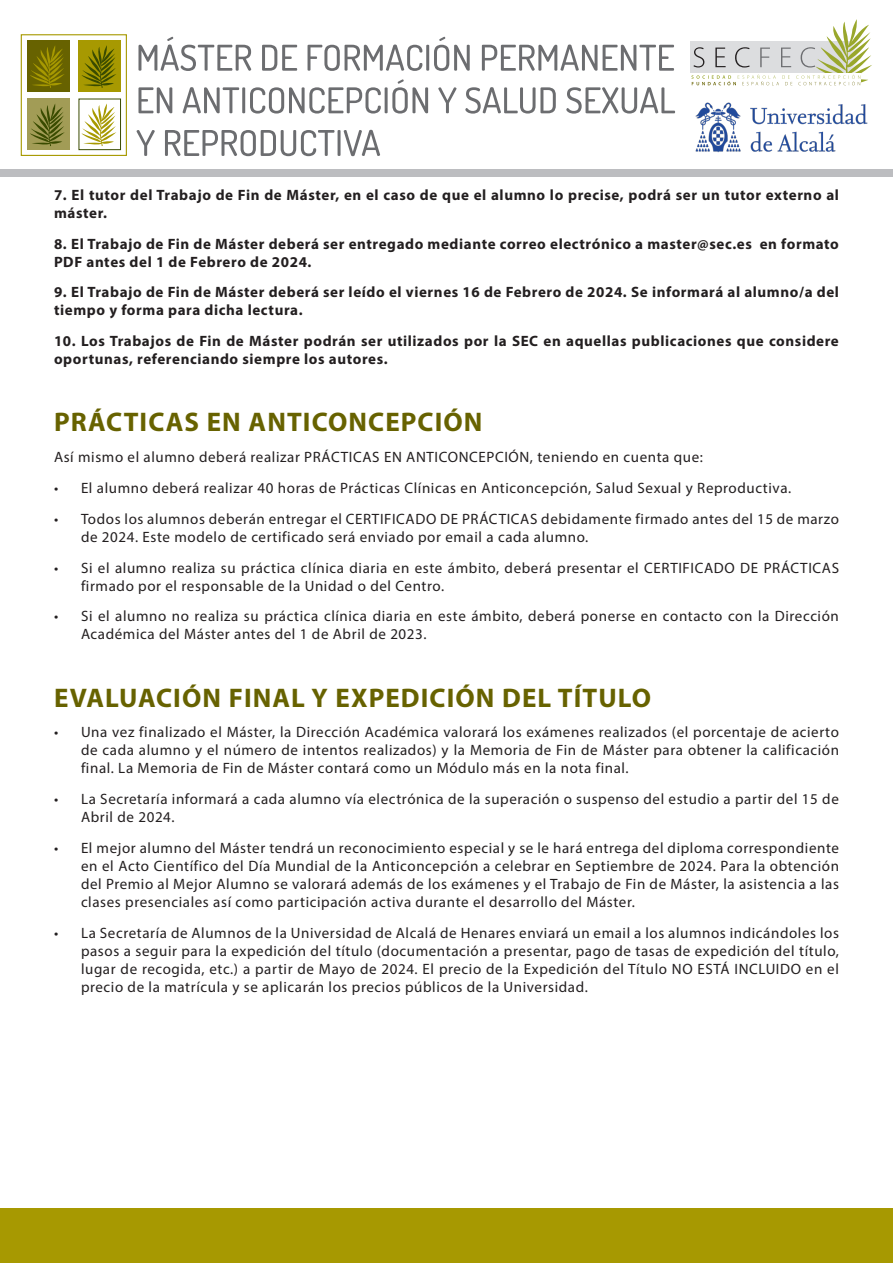
<style>
.page{position:relative;width:893px;height:1263px;background:#fff}
.page>*{position:absolute;margin:0;border:0;box-sizing:border-box;transform-origin:0 0}
.t1{font:700 27px "Myriad Pro";letter-spacing:.04em;color:#676200}
.t2{font:15px/18px "Myriad Pro";letter-spacing:.04em;color:#231f20}
.t3{font:700 15px/18px "Myriad Pro";letter-spacing:.04em;color:#231f20}
</style>
<div class="page">
<div style="left:0;top:169px;width:893px;height:7px;background:#bcbdc0"></div>
<div style="left:0;top:1209px;width:893px;height:54px;background:#a79901"></div>
<div style="left:27px;top:40px;width:42px;height:52px;background:#676200"></div>
<div style="left:27px;top:98px;width:42px;height:52px;background:#a29c56"></div>
<svg style="left:30px;top:46px;width:34px;height:42px"></svg>
<div style="left:78px;top:40px;width:43px;height:52px;background:#a79901"></div>
<svg style="left:30px;top:104px;width:35px;height:42px"></svg>
<div style="left:79px;top:99px;width:42px;height:51px;background:#fff;border:1px solid #394b00"></div>
<svg style="left:81px;top:103px;width:35px;height:43px"></svg>
<svg style="left:81px;top:45px;width:35px;height:43px"></svg>
<div style="left:21px;top:34px;width:106px;height:122px;border:1px solid #a79901"></div>
<svg style="left:137px;top:130px;width:243px;height:26px"></svg>
<svg style="left:138px;top:79px;width:537px;height:35px"></svg>
<svg style="left:138px;top:37px;width:536px;height:34px"></svg>
<img style="left:695px;top:102px;width:173px;height:51px">
<svg style="left:691px;top:19px;width:181px;height:67px"></svg>
<p class="t3" style="left:54px;top:185px;width:786px">7. El tutor del Trabajo de Fin de Máster, en el caso de que el alumno lo precise, podrá ser un tutor externo al máster.</p>
<p class="t3" style="left:54px;top:234px;width:786px">8. El Trabajo de Fin de Máster deberá ser entregado mediante correo electrónico a master@sec.es en formato<br>PDF antes del 1 de Febrero de 2024.</p>
<p class="t3" style="left:54px;top:283px;width:786px">9. El Trabajo de Fin de Máster deberá ser leído el viernes 16 de Febrero de 2024. Se informará al alumno/a del tiempo y forma para dicha lectura.</p>
<p class="t3" style="left:54px;top:331px;width:786px">10. Los Trabajos de Fin de Máster podrán ser utilizados por la SEC en aquellas publicaciones que considere oportunas, referenciando siempre los autores.</p>
<p class="t1" style="left:54px;top:405px;width:430px">PRÁCTICAS EN ANTICONCEPCIÓN</p>
<p class="t2" style="left:54px;top:448px;width:651px">Así mismo el alumno deberá realizar PRÁCTICAS EN ANTICONCEPCIÓN, teniendo en cuenta que:</p>
<p class="t2" style="left:54px;top:479px;width:739px">• El alumno deberá realizar 40 horas de Prácticas Clínicas en Anticoncepción, Salud Sexual y Reproductiva.</p>
<p class="t2" style="left:81px;top:509px;width:760px;text-indent:-27px">• Todos los alumnos deberán entregar el CERTIFICADO DE PRÁCTICAS debidamente firmado antes del 15 de marzo de 2024. Este modelo de certificado será enviado por email a cada alumno.</p>
<p class="t2" style="left:81px;top:558px;width:759px;text-indent:-27px">• Si el alumno realiza su práctica clínica diaria en este ámbito, deberá presentar el CERTIFICADO DE PRÁCTICAS firmado por el responsable de la Unidad o del Centro.</p>
<p class="t2" style="left:81px;top:607px;width:759px;text-indent:-27px">• Si el alumno no realiza su práctica clínica diaria en este ámbito, deberá ponerse en contacto con la Dirección<br>Académica del Máster antes del 1 de Abril de 2023.</p>
<p class="t1" style="left:54px;top:680px;width:599px">EVALUACIÓN FINAL Y EXPEDICIÓN DEL TÍTULO</p>
<p class="t2" style="left:81px;top:723px;width:760px;text-align:justify;text-indent:-27px">• Una vez finalizado el Máster, la Dirección Académica valorará los exámenes realizados (el porcentaje de acierto de cada alumno y el número de intentos realizados) y la Memoria de Fin de Máster para obtener la calificación final. La Memoria de Fin de Máster contará como un Módulo más en la nota final.</p>
<p class="t2" style="left:81px;top:790px;width:759px;text-indent:-27px">• La Secretaría informará a cada alumno vía electrónica de la superación o suspenso del estudio a partir del 15 de<br>Abril de 2024.</p>
<p class="t2" style="left:81px;top:839px;width:760px;text-align:justify;text-indent:-27px">• El mejor alumno del Máster tendrá un reconocimiento especial y se le hará entrega del diploma correspondiente en el Acto Científico del Día Mundial de la Anticoncepción a celebrar en Septiembre de 2024. Para la obtención del Premio al Mejor Alumno se valorará además de los exámenes y el Trabajo de Fin de Máster, la asistencia a las clases presenciales así como participación activa durante el desarrollo del Máster.</p>
<p class="t2" style="left:81px;top:923px;width:759px;text-align:justify;text-indent:-27px">• La Secretaría de Alumnos de la Universidad de Alcalá de Henares enviará un email a los alumnos indicándoles los pasos a seguir para la expedición del título (documentación a presentar, pago de tasas de expedición del título, lugar de recogida, etc.) a partir de Mayo de 2024. El precio de la Expedición del Título NO ESTÁ INCLUIDO en el precio de la matrícula y se aplicarán los precios públicos de la Universidad.</p>
</div>
